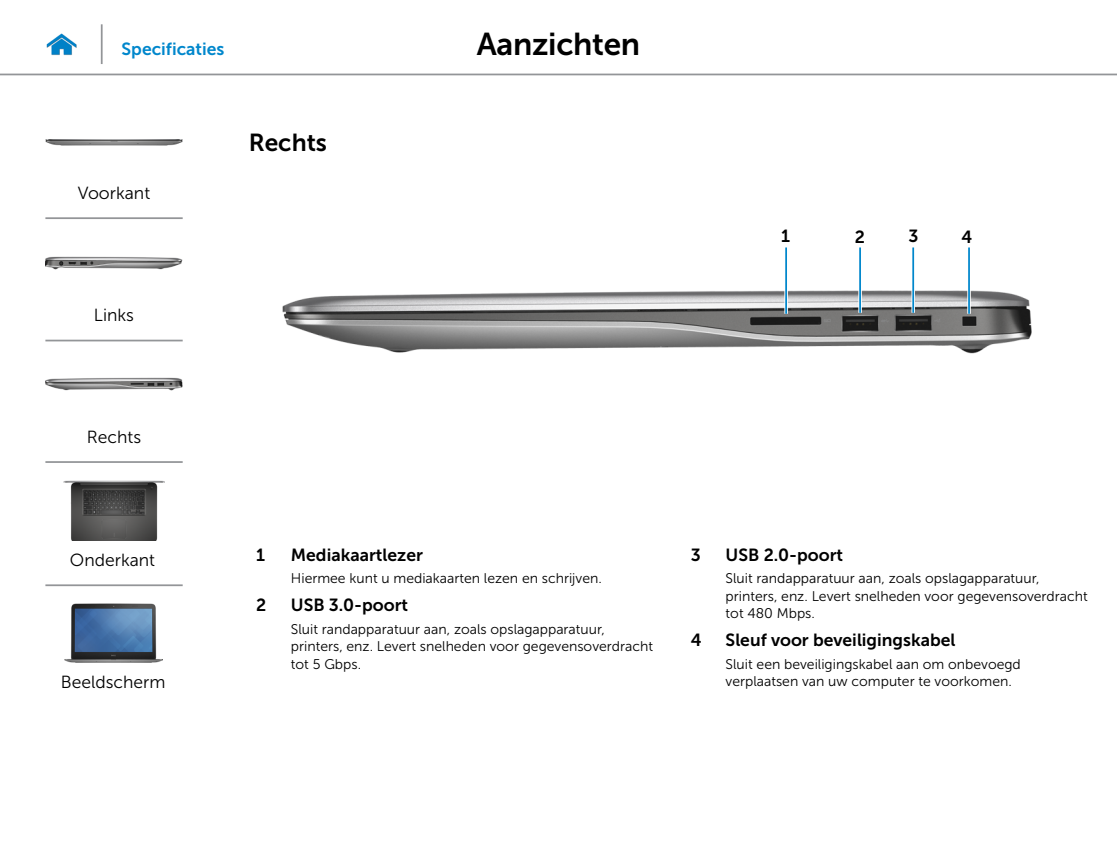
<style>
.page{position:relative;width:1117px;height:844px;background:#fff}
.page>*{position:absolute;margin:0;border:0;box-sizing:border-box;transform-origin:0 0}
.t1{font:31.5px "Museo Sans For Dell 700";letter-spacing:-.01em;color:#000}
.Head2{font:24.5px "Museo Sans For Dell 700";color:#000}
.Callout_Head{font:17.5px "Museo Sans For Dell 700";color:#000}
.t2{font:17.5px "Museo Sans For Dell 300";color:#000}
.t3{font:17.5px "Museo Sans For Dell 700";color:#0087cc}
.Callout-L{font:17.5px "Museo Sans For Dell 700";color:#000}
.Callout_description{font:14px/17.5px "Museo Sans For Dell 300";color:#000}
</style>
<div class="page">
<hr style="left:0;top:74px;width:1116px;height:1px;background:#939598">
<img style="left:46px;top:33px;width:31px;height:23px">
<img style="left:282px;top:287px;width:750px;height:67px">
<hr style="left:784px;top:247px;width:3px;height:67px;background:#fff">
<hr style="left:785px;top:247px;width:1px;height:67px;background:#0087cc">
<hr style="left:858px;top:247px;width:3px;height:66px;background:#fff">
<hr style="left:859px;top:247px;width:1px;height:66px;background:#0087cc">
<hr style="left:911px;top:247px;width:3px;height:66px;background:#fff">
<hr style="left:912px;top:247px;width:1px;height:66px;background:#0087cc">
<hr style="left:967px;top:247px;width:3px;height:67px;background:#fff">
<hr style="left:967px;top:247px;width:2px;height:67px;background:#0087cc">
<hr style="left:101px;top:24px;width:2px;height:40px;background:#939598">
<img style="left:45px;top:139px;width:137px;height:7px">
<img style="left:45px;top:256px;width:137px;height:13px">
<img style="left:45px;top:378px;width:137px;height:12px">
<img style="left:64px;top:480px;width:100px;height:60px">
<img style="left:65px;top:603px;width:98px;height:59px">
<hr style="left:45px;top:217px;width:138px;height:2px;background:#939598">
<hr style="left:45px;top:339px;width:138px;height:2px;background:#939598">
<hr style="left:45px;top:461px;width:138px;height:2px;background:#939598">
<hr style="left:45px;top:584px;width:138px;height:2px;background:#939598">
<p class="t3" style="left:122px;top:39px;width:104px">Specificaties</p>
<h1 class="t1" style="left:476px;top:26px;width:165px">Aanzichten</h1>
<p class="t2" style="left:78px;top:183px;width:74px">Voorkant</p>
<p class="t2" style="left:94px;top:305px;width:41px">Links</p>
<p class="Head2" style="left:249px;top:128px;width:80px">Rechts</p>
<p class="Callout-L" style="left:781px;top:226px;width:10px">1</p>
<p class="Callout-L" style="left:854px;top:227px;width:12px">2</p>
<p class="Callout-L" style="left:908px;top:226px;width:12px">3</p>
<p class="Callout-L" style="left:961px;top:227px;width:12px">4</p>
<p class="t2" style="left:87px;top:428px;width:56px">Rechts</p>
<p class="t2" style="left:70px;top:550px;width:87px">Onderkant</p>
<p class="t2" style="left:61px;top:672px;width:106px">Beeldscherm</p>
<p class="Callout_Head" style="left:256px;top:544px;width:10px">1</p>
<p class="Callout_Head" style="left:291px;top:544px;width:134px">Mediakaartlezer</p>
<p class="Callout_description" style="left:291px;top:569px;width:312px">Hiermee kunt u mediakaarten lezen en schrijven.</p>
<p class="Callout_Head" style="left:256px;top:595px;width:12px">2</p>
<p class="Callout_Head" style="left:291px;top:595px;width:119px">USB 3.0-poort</p>
<p class="Callout_description" style="left:291px;top:620px;width:363px">Sluit randapparatuur aan, zoals opslagapparatuur, printers, enz. Levert snelheden voor gegevensoverdracht tot 5 Gbps.</p>
<p class="Callout_Head" style="left:690px;top:544px;width:12px">3</p>
<p class="Callout_Head" style="left:725px;top:544px;width:119px">USB 2.0-poort</p>
<p class="Callout_description" style="left:725px;top:569px;width:363px">Sluit randapparatuur aan, zoals opslagapparatuur, printers, enz. Levert snelheden voor gegevensoverdracht tot 480 Mbps.</p>
<p class="Callout_Head" style="left:690px;top:630px;width:12px">4</p>
<p class="Callout_Head" style="left:725px;top:630px;width:231px">Sleuf voor beveiligingskabel</p>
<p class="Callout_description" style="left:725px;top:655px;width:297px">Sluit een beveiligingskabel aan om onbevoegd verplaatsen van uw computer te voorkomen.</p>
</div>
